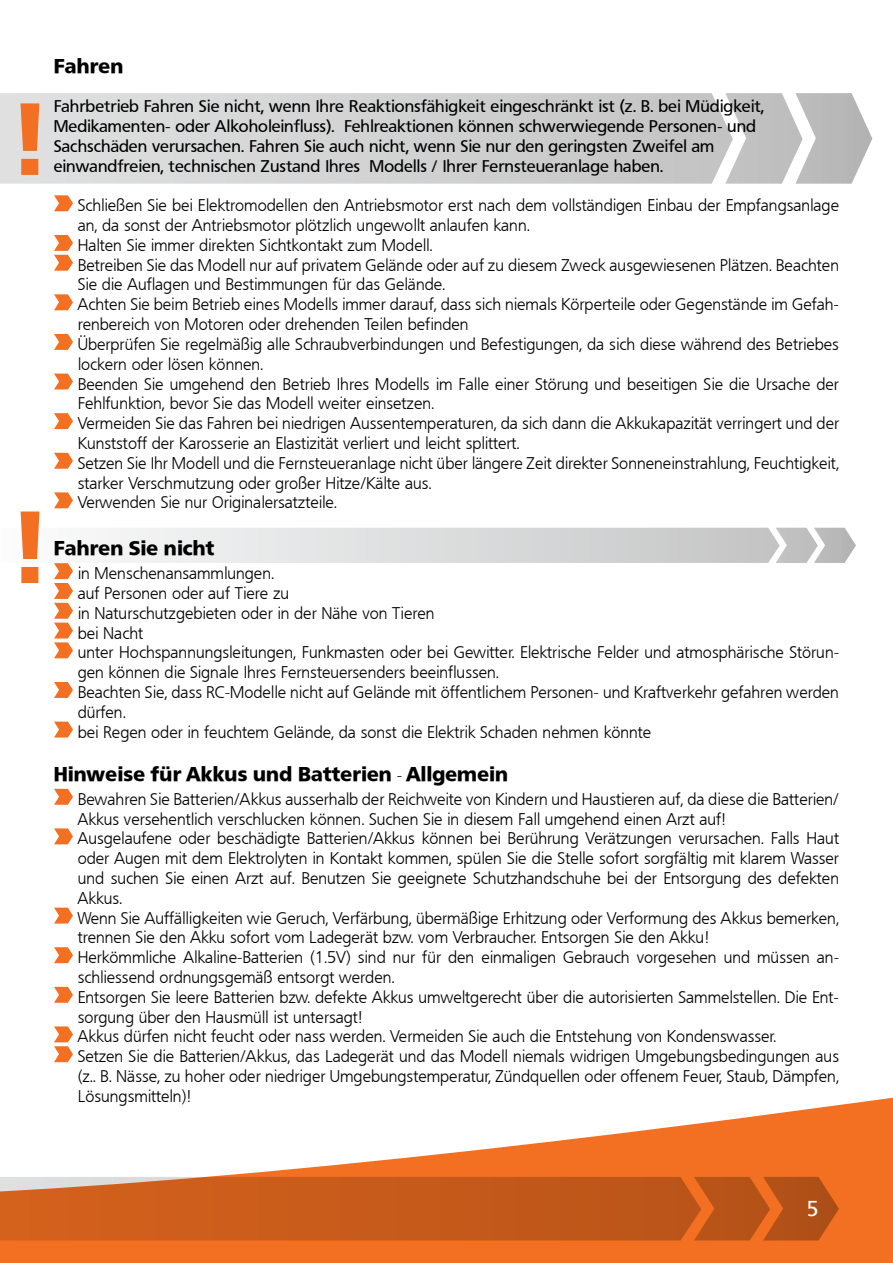
<style>
.page{position:relative;width:893px;height:1263px;background:#fff}
.page>*{position:absolute;margin:0;border:0;box-sizing:border-box;transform-origin:0 0}
.t1{font:700 100.95px "Frucht Large";color:#f36f21}
.t2{font:700 21px "Frucht";color:#fff}
.t3{font:700 19.5px "Frucht Large";letter-spacing:.02em;color:#000}
.t4{font:16.5px/19.8px "Frucht Normal";letter-spacing:.02em;color:#000}
.t5{font:700 16.5px/19.8px "Frucht";letter-spacing:.02em;color:#000}
.s1{font-family:"Frucht Normal";font-weight:400;font-size:16.5px}
</style>
<div class="page">
<svg style="left:0;top:986px;width:893px;height:277px"></svg>
<svg style="left:0;top:1177px;width:839px;height:63px;background:#c75e20"></svg>
<svg style="left:54px;top:195px;width:19px;height:16px"></svg>
<svg style="left:54px;top:235px;width:19px;height:36px"></svg>
<svg style="left:54px;top:294px;width:19px;height:16px"></svg>
<svg style="left:54px;top:334px;width:19px;height:16px"></svg>
<svg style="left:54px;top:374px;width:19px;height:15px"></svg>
<svg style="left:54px;top:413px;width:19px;height:16px"></svg>
<svg style="left:54px;top:453px;width:19px;height:16px"></svg>
<svg style="left:54px;top:492px;width:19px;height:16px"></svg>
<svg style="left:54px;top:528px;width:802px;height:130px"></svg>
<svg style="left:54px;top:682px;width:19px;height:16px"></svg>
<svg style="left:54px;top:722px;width:19px;height:15px"></svg>
<svg style="left:54px;top:789px;width:19px;height:16px"></svg>
<svg style="left:54px;top:828px;width:19px;height:16px"></svg>
<svg style="left:54px;top:908px;width:19px;height:15px"></svg>
<svg style="left:54px;top:947px;width:19px;height:16px"></svg>
<svg style="left:54px;top:987px;width:19px;height:16px"></svg>
<svg style="left:54px;top:1026px;width:19px;height:36px"></svg>
<svg style="left:0;top:93px;width:872px;height:91px;background:#d1d1d2"></svg>
<h1 class="t1" style="left:13px;top:78px;width:30px">!</h1>
<h1 class="t1" style="left:13px;top:486px;width:30px">!</h1>
<p class="t3" style="left:54px;top:54px;width:71px">Fahren</p>
<p class="t5" style="left:54px;top:96px;width:712px">Fahrbetrieb Fahren Sie nicht, wenn Ihre Reaktionsfähigkeit eingeschränkt ist (z. B. bei Müdigkeit, Medikamenten- oder Alkoholeinfluss). Fehlreaktionen können schwerwiegende Personen- und Sachschäden verursachen. Fahren Sie auch nicht, wenn Sie nur den geringsten Zweifel am einwandfreien, technischen Zustand Ihres Modells / Ihrer Fernsteueranlage haben.</p>
<p class="t4" style="left:78px;top:196px;width:763px">Schließen Sie bei Elektromodellen den Antriebsmotor erst nach dem vollständigen Einbau der Empfangsanlage an, da sonst der Antriebsmotor plötzlich ungewollt anlaufen kann.<br>Halten Sie immer direkten Sichtkontakt zum Modell.<br>Betreiben Sie das Modell nur auf privatem Gelände oder auf zu diesem Zweck ausgewiesenen Plätzen. Beachten Sie die Auflagen und Bestimmungen für das Gelände.<br>Achten Sie beim Betrieb eines Modells immer darauf, dass sich niemals Körperteile oder Gegenstände im Gefah&shy;renbereich von Motoren oder drehenden Teilen befinden<br>Überprüfen Sie regelmäßig alle Schraubverbindungen und Befestigungen, da sich diese während des Betriebes lockern oder lösen können.<br>Beenden Sie umgehend den Betrieb Ihres Modells im Falle einer Störung und beseitigen Sie die Ursache der Fehlfunktion, bevor Sie das Modell weiter einsetzen.<br>Vermeiden Sie das Fahren bei niedrigen Aussentemperaturen, da sich dann die Akkukapazität verringert und der Kunststoff der Karosserie an Elastizität verliert und leicht splittert.<br>Setzen Sie Ihr Modell und die Fernsteueranlage nicht über längere Zeit direkter Sonneneinstrahlung, Feuchtigkeit, starker Verschmutzung oder großer Hitze/Kälte aus.<br>Verwenden Sie nur Originalersatzteile.</p>
<p class="t3" style="left:54px;top:536px;width:162px">Fahren Sie nicht</p>
<p class="t4" style="left:78px;top:564px;width:762px">in Menschenansammlungen.<br>auf Personen oder auf Tiere zu<br>in Naturschutzgebieten oder in der Nähe von Tieren<br>bei Nacht<br>unter Hochspannungsleitungen, Funkmasten oder bei Gewitter. Elektrische Felder und atmosphärische Störun&shy;gen können die Signale Ihres Fernsteuersenders beeinflussen.<br>Beachten Sie, dass RC-Modelle nicht auf Gelände mit öffentlichem Personen- und Kraftverkehr gefahren werden dürfen.<br>bei Regen oder in feuchtem Gelände, da sonst die Elektrik Schaden nehmen könnte</p>
<p class="t3" style="left:54px;top:762px;width:456px">Hinweise für Akkus und Batterien <span class="s1">-</span> Allgemein</p>
<p class="t4" style="left:78px;top:789px;width:762px">Bewahren Sie Batterien/Akkus ausserhalb der Reichweite von Kindern und Haustieren auf, da diese die Batterien/ Akkus versehentlich verschlucken können. Suchen Sie in diesem Fall umgehend einen Arzt auf!<br>Ausgelaufene oder beschädigte Batterien/Akkus können bei Berührung Verätzungen verursachen. Falls Haut oder Augen mit dem Elektrolyten in Kontakt kommen, spülen Sie die Stelle sofort sorgfältig mit klarem Wasser und suchen Sie einen Arzt auf. Benutzen Sie geeignete Schutzhandschuhe bei der Entsorgung des defekten Akkus.<br>Wenn Sie Auffälligkeiten wie Geruch, Verfärbung, übermäßige Erhitzung oder Verformung des Akkus bemerken, trennen Sie den Akku sofort vom Ladegerät bzw. vom Verbraucher. Entsorgen Sie den Akku!<br>Herkömmliche Alkaline-Batterien (1.5V) sind nur für den einmaligen Gebrauch vorgesehen und müssen an&shy;schliessend ordnungsgemäß entsorgt werden.<br>Entsorgen Sie leere Batterien bzw. defekte Akkus umweltgerecht über die autorisierten Sammelstellen. Die Ent&shy;sorgung über den Hausmüll ist untersagt!<br>Akkus dürfen nicht feucht oder nass werden. Vermeiden Sie auch die Entstehung von Kondenswasser.<br>Setzen Sie die Batterien/Akkus, das Ladegerät und das Modell niemals widrigen Umgebungsbedingungen aus (z.. B. Nässe, zu hoher oder niedriger Umgebungstemperatur, Zündquellen oder offenem Feuer, Staub, Dämpfen, Lösungsmitteln)!</p>
<p class="t2" style="left:807px;top:1196px;width:13px">5</p>
</div>
